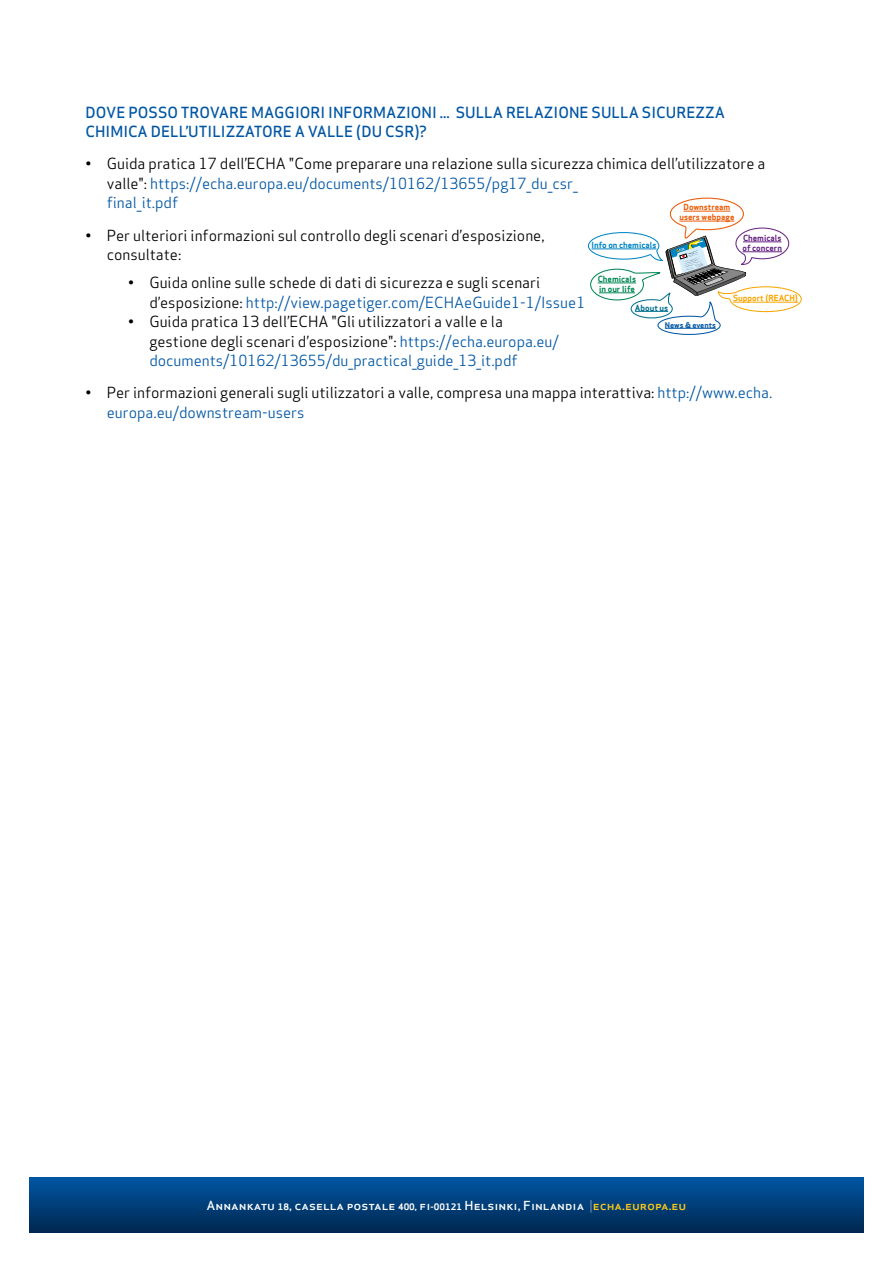
<style>
.page{position:relative;width:893px;height:1263px;background:#fff}
.page>*{position:absolute;margin:0;border:0;box-sizing:border-box;transform-origin:0 0}
.t1{font:15px/19.5px "Apex Sans";color:#000}
.t2{font:500 15px/19.5px "Apex Sans";color:#0056a4}
.t3{font:500 12.15px "Apex Sans";color:#fff;scale:1.08 1}
.t4{font:700 8.25px/9.9px "Apex Sans";color:#eb5d0b;text-align:center}
.t5{font:700 8.25px/9.9px "Apex Sans";color:#008654}
.t6{font:700 8.25px/9.9px "Apex Sans";color:#662383}
.t7{font:700 8.25px "Apex Sans";color:#0085c3}
.t8{font:700 8.25px "Apex Sans";color:#f7a600}
.t9{font:700 8.25px "Apex Sans";color:#006f90}
.t10{font:700 7.8px "Apex Sans";color:#0056a4}
.s1{color:#0056a4}
.s2{font-weight:700;font-size:8.7px}
.s3{font-weight:700;font-size:8.25px}
.s4{font-weight:300}
.s5{color:#feca17}
</style>
<div class="page">
<svg style="left:30px;top:1177px;width:833px;height:55px;background:#003e79"></svg>
<svg style="left:587px;top:197px;width:215px;height:138px"></svg>
<hr style="left:591px;top:249px;width:65px;height:1px;background:#0085c3">
<hr style="left:733px;top:302px;width:65px;height:1px;background:#f7a600">
<hr style="left:635px;top:311px;width:33px;height:1px;background:#006f90">
<hr style="left:665px;top:328px;width:51px;height:1px;background:#0056a4">
<hr style="left:598px;top:283px;width:38px;height:1px;background:#008654">
<hr style="left:599px;top:293px;width:36px;height:1px;background:#008654">
<hr style="left:743px;top:242px;width:38px;height:1px;background:#662383">
<hr style="left:742px;top:252px;width:40px;height:1px;background:#662383">
<hr style="left:683px;top:211px;width:47px;height:1px;background:#eb5d0b">
<hr style="left:679px;top:221px;width:55px;height:1px;background:#eb5d0b">
<p class="t2" style="left:86px;top:100px;width:641px">DOVE POSSO TROVARE MAGGIORI INFORMAZIONI ... SULLA RELAZIONE SULLA SICUREZZA<br>CHIMICA DELL’UTILIZZATORE A VALLE (DU CSR)?</p>
<p class="t1" style="left:107px;top:153px;width:660px;text-indent:-21px">• Guida pratica 17 dell’ECHA "Come preparare una relazione sulla sicurezza chimica dell’utilizzatore a valle": <span class="s1">https://echa.europa.eu/documents/10162/13655/pg17_du_csr_<br>final_it.pdf</span></p>
<p class="t1" style="left:107px;top:224px;width:439px;text-indent:-21px">• Per ulteriori informazioni sul controllo degli scenari d’esposizione, consultate:</p>
<p class="t1" style="left:149px;top:271px;width:437px;text-indent:-21px">• Guida online sulle schede di dati di sicurezza e sugli scenari d’esposizione: <span class="s1">http://view.pagetiger.com/ECHAeGuide1-1/Issue1</span></p>
<p class="t1" style="left:149px;top:310px;width:411px;text-indent:-21px">• Guida pratica 13 dell’ECHA "Gli utilizzatori a valle e la gestione degli scenari d’esposizione": <span class="s1">https://echa.europa.eu/ documents/10162/13655/du_practical_guide_13_it.pdf</span></p>
<p class="t1" style="left:107px;top:382px;width:667px;text-indent:-21px">• Per informazioni generali sugli utilizzatori a valle, compresa una mappa interattiva: <span class="s1">http://www.echa. europa.eu/downstream-users</span></p>
<p class="t4" style="left:679px;top:202px;width:56px">Downstream users webpage</p>
<p class="t6" style="left:742px;top:233px;width:41px">Chemicals of concern</p>
<p class="t7" style="left:591px;top:240px;width:66px">Info on chemicals</p>
<p class="t5" style="left:598px;top:274px;width:40px">Chemicals in our life</p>
<p class="t8" style="left:733px;top:293px;width:66px">Support (REACH)</p>
<p class="t9" style="left:635px;top:302px;width:35px">About us</p>
<p class="t10" style="left:665px;top:320px;width:52px">News &amp; events</p>
<p class="t3" style="left:207px;top:1194px;width:446px">Annankatu <span class="s2">18</span>, casella postale <span class="s2">400,</span> fi<span class="s3">-</span><span class="s2">00121</span> Helsinki, Finlandia <span class="s4">|</span><span class="s5">echa.europa.eu</span></p>
</div>
